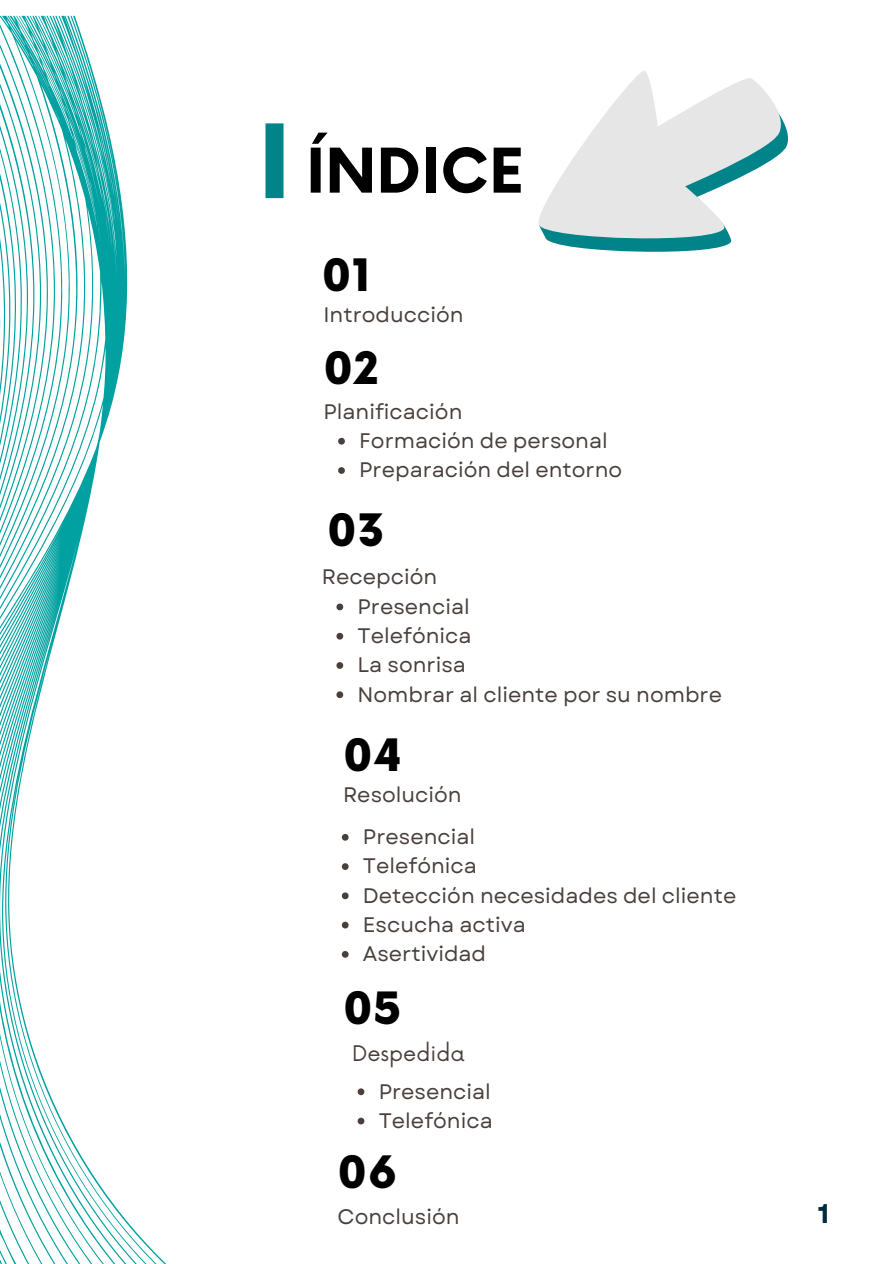
<style>
.page{position:relative;width:894px;height:1264px;background:#fff}
.page>*{position:absolute;margin:0;border:0;box-sizing:border-box;transform-origin:0 0}
.t1{font:700 60px "Now";color:#000}
.t2{font:900 43.5px "Now";letter-spacing:.02em;color:#000}
.t3{font:700 27px "Garet";color:#022a3d}
.t4{font:21px "Garet";color:#49403c}
.t5{font:21px "Now";color:#49403c}
</style>
<div class="page">
<svg style="left:0;top:16px;width:365px;height:1247px"></svg>
<div style="left:265px;top:123px;width:18px;height:75px;background:#008389"></div>
<svg style="left:538px;top:94px;width:194px;height:158px;fill:#e6e6e6"></svg>
<svg style="left:621px;top:71px;width:167px;height:156px"></svg>
<svg style="left:338px;top:438px;width:7px;height:6px"></svg>
<svg style="left:338px;top:467px;width:7px;height:7px"></svg>
<svg style="left:336px;top:603px;width:7px;height:7px"></svg>
<svg style="left:336px;top:633px;width:7px;height:6px"></svg>
<svg style="left:336px;top:662px;width:7px;height:7px"></svg>
<svg style="left:336px;top:691px;width:7px;height:7px"></svg>
<svg style="left:357px;top:1088px;width:7px;height:7px"></svg>
<svg style="left:357px;top:1117px;width:7px;height:7px"></svg>
<svg style="left:342px;top:834px;width:6px;height:6px"></svg>
<svg style="left:342px;top:863px;width:6px;height:7px"></svg>
<svg style="left:342px;top:892px;width:6px;height:7px"></svg>
<svg style="left:342px;top:921px;width:6px;height:7px"></svg>
<svg style="left:342px;top:951px;width:6px;height:6px"></svg>
<p class="t1" style="left:306px;top:139px;width:219px">ÍNDICE</p>
<h1 class="t2" style="left:322px;top:252px;width:51px">01</h1>
<p class="t4" style="left:323px;top:300px;width:142px">Introducción</p>
<p class="t2" style="left:323px;top:344px;width:56px">02</p>
<p class="t4" style="left:323px;top:396px;width:140px">Planificación</p>
<p class="t4" style="left:359px;top:425px;width:250px">Formación de personal</p>
<p class="t4" style="left:359px;top:455px;width:264px">Preparación del entorno</p>
<p class="t2" style="left:327px;top:507px;width:59px">03</p>
<p class="t4" style="left:322px;top:562px;width:117px">Recepción</p>
<p class="t4" style="left:357px;top:591px;width:114px">Presencial</p>
<p class="t4" style="left:357px;top:620px;width:115px">Telefónica</p>
<p class="t4" style="left:357px;top:649px;width:110px">La sonrisa</p>
<p class="t4" style="left:357px;top:679px;width:366px">Nombrar al cliente por su nombre</p>
<p class="t2" style="left:343px;top:732px;width:60px">04</p>
<p class="t4" style="left:343px;top:779px;width:120px">Resolución</p>
<p class="t4" style="left:363px;top:821px;width:114px">Presencial</p>
<p class="t4" style="left:363px;top:850px;width:115px">Telefónica</p>
<p class="t4" style="left:363px;top:880px;width:375px">Detección necesidades del cliente</p>
<p class="t4" style="left:363px;top:909px;width:164px">Escucha activa</p>
<p class="t4" style="left:363px;top:938px;width:125px">Asertividad</p>
<p class="t2" style="left:343px;top:984px;width:60px">05</p>
<p class="t5" style="left:352px;top:1041px;width:114px">Despedida</p>
<p class="t4" style="left:378px;top:1076px;width:114px">Presencial</p>
<p class="t4" style="left:378px;top:1105px;width:115px">Telefónica</p>
<p class="t2" style="left:337px;top:1148px;width:61px">06</p>
<p class="t4" style="left:337px;top:1201px;width:123px">Conclusión</p>
<p class="t3" style="left:817px;top:1194px;width:13px">1</p>
</div>
